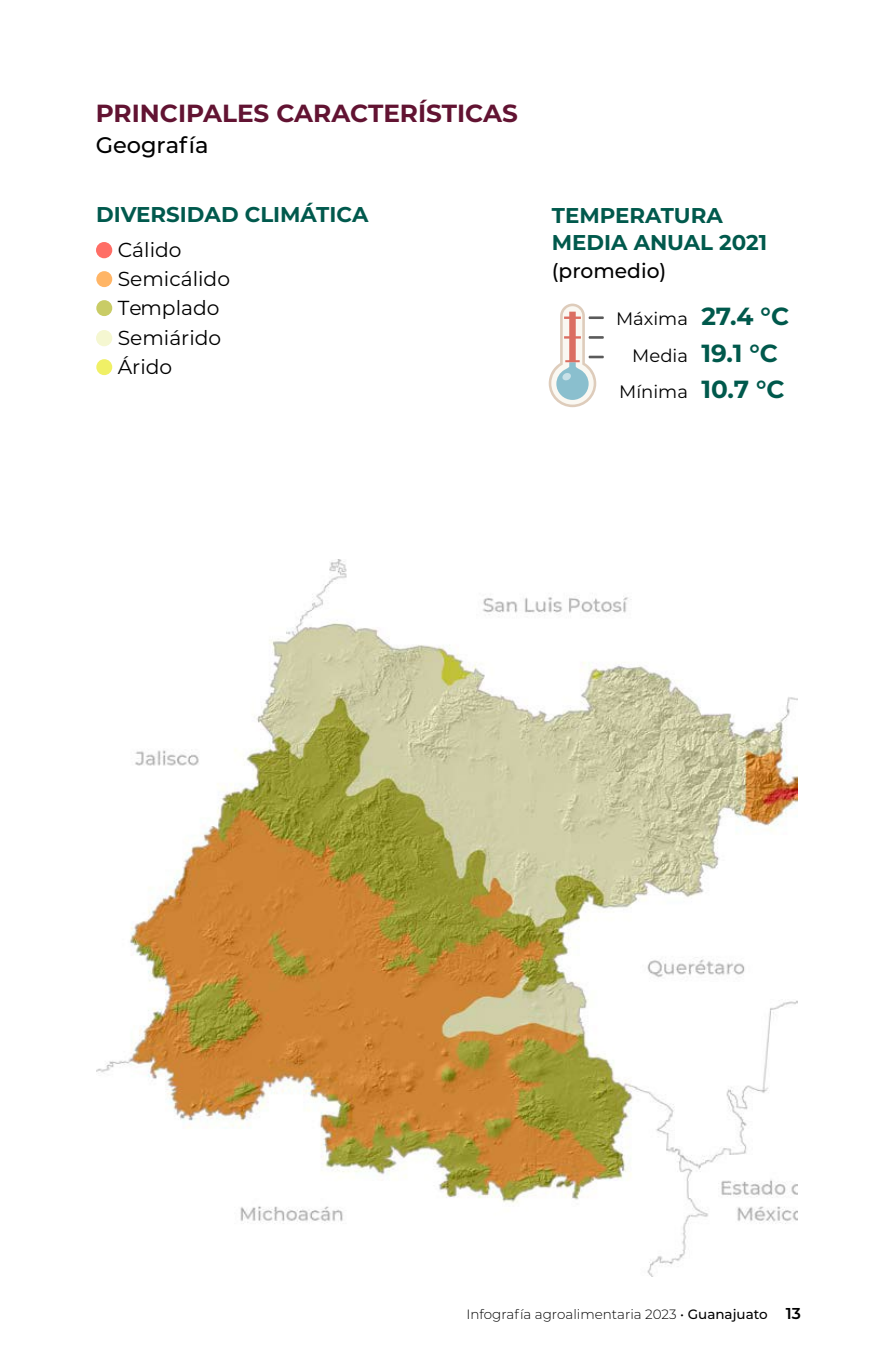
<style>
.page{position:relative;width:893px;height:1372px;background:#fff}
.page>*{position:absolute;margin:0;border:0;box-sizing:border-box;transform-origin:0 0}
.t1{font:700 24.75px "Montserrat";color:#621332}
.t2{font:700 24.75px "Montserrat";color:#00594c}
.t3{font:500 22.5px "Montserrat";color:#000}
.t4{font:700 21.38px/27px "Montserrat";color:#00594c}
.t5{font:700 21.38px "Montserrat";color:#00594d}
.t6{font:20.25px/29.2px "Montserrat";color:#000}
.t7{font:500 20.25px "Montserrat";color:#000}
.t8{font:18px "Montserrat";color:#000}
.t9{font:300 13.5px "Montserrat";color:#000}
.s1{font-weight:700;font-size:24.75px;color:#00594c}
.s2{font-weight:400;font-size:18px;color:#000}
.s3{font-weight:400}
.s4{font-weight:500}
.s5{font-weight:600;font-size:15.75px}
</style>
<div class="page">
<svg style="left:549px;top:303px;width:55px;height:104px"></svg>
<img style="left:97px;top:559px;width:700px;height:717px">
<svg style="left:97px;top:559px;width:207px;height:170px"></svg>
<div style="left:96px;top:242px;width:16px;height:16px;background:#ff6e66;border-radius:50%"></div>
<div style="left:96px;top:330px;width:16px;height:16px;background:#f5f7d1;border-radius:50%"></div>
<div style="left:96px;top:300px;width:16px;height:16px;background:#c9cc66;border-radius:50%"></div>
<div style="left:96px;top:271px;width:16px;height:16px;background:#ffb566;border-radius:50%"></div>
<div style="left:96px;top:359px;width:16px;height:16px;background:#f0f066;border-radius:50%"></div>
<h1 class="t1" style="left:96px;top:95px;width:424px">PRINCIPALES CARACTERÍSTICAS</h1>
<h2 class="t3" style="left:96px;top:130px;width:114px">Geografía</h2>
<h3 class="t5" style="left:96px;top:199px;width:274px">DIVERSIDAD CLIMÁTICA</h3>
<h3 class="t6" style="left:118px;top:234px;width:114px">Cálido<br>Semicálido<br>Templado<br>Semiárido<br>Árido</h3>
<h3 class="t4" style="left:552px;top:201px;width:217px">TEMPERATURA<br>MEDIA ANUAL 2021</h3>
<h3 class="t7" style="left:552px;top:256px;width:116px">(promedio)</h3>
<h3 class="t8" style="left:616px;top:306px;width:175px">Máxima <span class="s1">27.4 °C</span></h3>
<h1 class="t2" style="left:632px;top:335px;width:147px"><span class="s2">Media</span> 19.1 °C</h1>
<h3 class="t8" style="left:619px;top:380px;width:167px">Mínima <span class="s1">10.7 °C</span></h3>
<p class="t9" style="left:466px;top:1305px;width:336px">Infografía agroalimentaria 2023 <span class="s3">•</span> <span class="s4">Guanajuato</span> <span class="s5">13</span></p>
</div>
